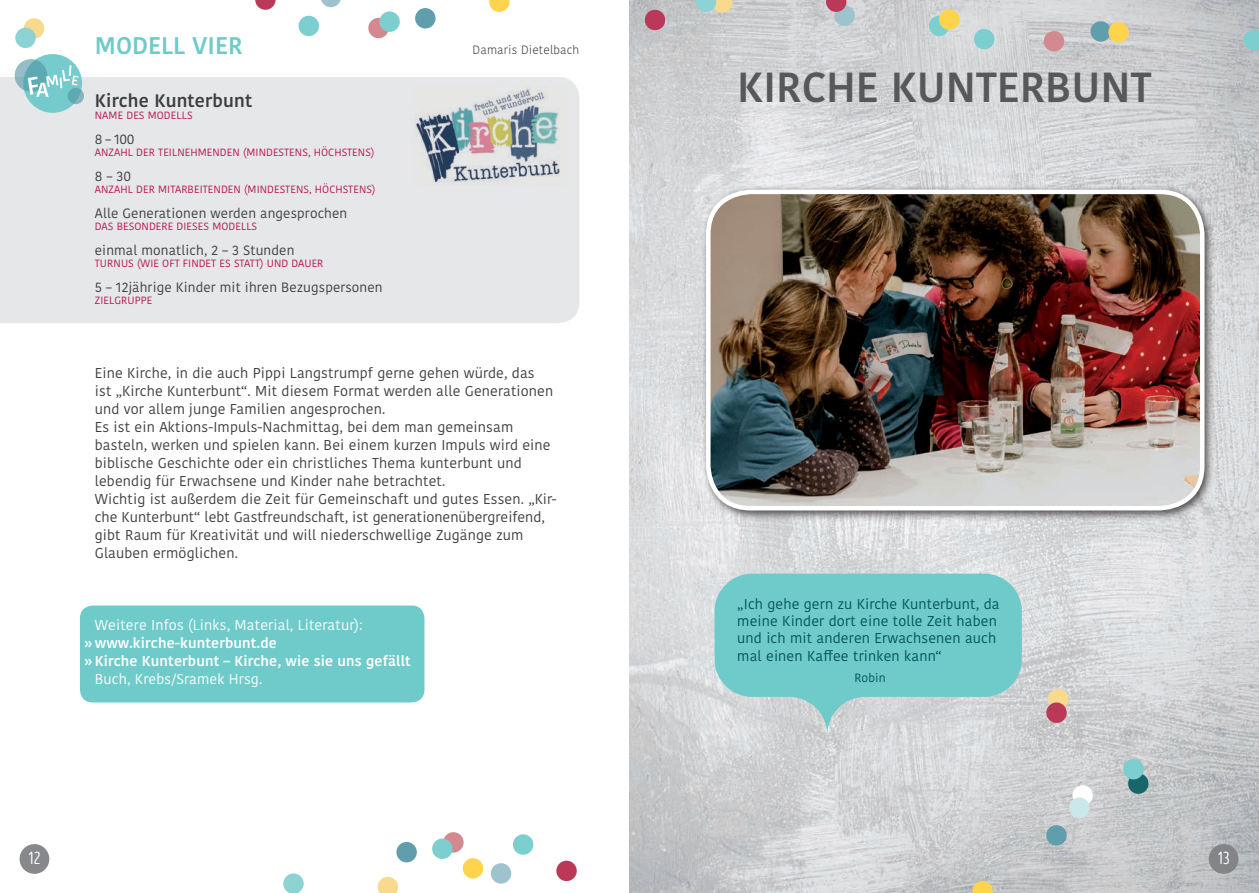
<style>
.page{position:relative;width:1259px;height:893px;background:#fff}
.page>*{position:absolute;margin:0;border:0;box-sizing:border-box;transform-origin:0 0}
.t1{font:600 41.85px "Kohinoor Devanagari";color:#57585a}
.t2{font:600 24px "Kohinoor Devanagari";color:#6fcaca}
.t3{font:600 18px "Kohinoor Devanagari";letter-spacing:.01em;color:#3e3e3f}
.t4{font:18px "Intro Head R Base";color:#fff}
.t5{font:14.25px/18px "Kohinoor Devanagari";letter-spacing:.01em;color:#3e3e3f}
.t6{font:14.25px/17.1px "Kohinoor Devanagari";letter-spacing:.01em;color:#005457}
.t7{font:600 14.25px/18px "Kohinoor Devanagari";letter-spacing:.01em;color:#fff}
.t8{font:14.25px "Kohinoor Devanagari";letter-spacing:.01em;color:#fff}
.t9{font:13.5px "Kohinoor Devanagari";letter-spacing:.01em;color:#3e3e3f}
.t10{font:300 12px "Kohinoor Devanagari";letter-spacing:.01em;color:#3e3e3f}
.t11{font:12px "Kohinoor Devanagari";letter-spacing:.01em;color:#005457}
.t12{font:10.5px "Kohinoor Devanagari";letter-spacing:.01em;color:#b5164b}
</style>
<div class="page">
<img style="left:629px;top:0;width:630px;height:893px">
<div style="left:0;top:77px;width:579px;height:246px;background:#e6e7e9"></div>
<div style="left:701px;top:184px;width:514px;height:337px;background:#231f20;opacity:.75"></div>
<img style="left:708px;top:193px;width:494px;height:315px">
<div style="left:706px;top:190px;width:498px;height:320px;border:4px solid #fff;border-radius:43px"></div>
<svg style="left:714px;top:574px;width:308px;height:161px;background:#88cdcd"></svg>
<div style="left:1208px;top:844px;width:30px;height:30px;background:#808285;border-radius:50%"></div>
<div style="left:20px;top:844px;width:29px;height:30px;background:#808285;border-radius:50%"></div>
<div style="left:80px;top:605px;width:344px;height:97px;background:#6fcaca;border-radius:13px"></div>
<svg style="left:407px;top:82px;width:166px;height:107px;background:#bec3c7"></svg>
<div style="left:443px;top:832px;width:20px;height:21px;background:#d48990;border-radius:50%"></div>
<div style="left:491px;top:863px;width:20px;height:21px;background:#9ec3cd;border-radius:50%"></div>
<svg style="left:378px;top:877px;width:20px;height:16px"></svg>
<div style="left:513px;top:834px;width:20px;height:21px;background:#7dcecf;border-radius:50%"></div>
<div style="left:432px;top:838px;width:20px;height:21px;background:#7dcecf;border-radius:50%"></div>
<div style="left:556px;top:861px;width:21px;height:20px;background:#bb3958;border-radius:50%"></div>
<div style="left:396px;top:842px;width:21px;height:20px;background:#609eac;border-radius:50%"></div>
<div style="left:463px;top:858px;width:20px;height:20px;background:#fed44d;border-radius:50%"></div>
<div style="left:283px;top:873px;width:21px;height:20px;background:#8dd3d4;border-radius:50%"></div>
<div style="left:368px;top:18px;width:21px;height:20px;background:#d48990;border-radius:50%"></div>
<svg style="left:321px;top:0;width:20px;height:7px"></svg>
<div style="left:24px;top:18px;width:20px;height:21px;background:#f9d98e;border-radius:50%"></div>
<div style="left:298px;top:16px;width:21px;height:20px;background:#7dcecf;border-radius:50%"></div>
<div style="left:379px;top:11px;width:21px;height:21px;background:#7dcecf;border-radius:50%"></div>
<svg style="left:255px;top:0;width:21px;height:10px"></svg>
<div style="left:415px;top:8px;width:20px;height:20px;background:#609eac;border-radius:50%"></div>
<svg style="left:489px;top:0;width:20px;height:12px"></svg>
<div style="left:15px;top:28px;width:21px;height:20px;background:#8dd3d4;border-radius:50%"></div>
<div style="left:1043px;top:31px;width:21px;height:20px;background:#d48990;border-radius:50%"></div>
<div style="left:834px;top:6px;width:21px;height:20px;background:#9ec3cd;border-radius:50%"></div>
<div style="left:974px;top:29px;width:20px;height:20px;background:#7dcecf;border-radius:50%"></div>
<div style="left:929px;top:16px;width:20px;height:20px;background:#7dcecf;border-radius:50%"></div>
<svg style="left:826px;top:0;width:20px;height:12px"></svg>
<div style="left:1090px;top:21px;width:21px;height:21px;background:#609eac;border-radius:50%"></div>
<div style="left:939px;top:9px;width:20px;height:21px;background:#fed44d;border-radius:50%"></div>
<svg style="left:696px;top:0;width:36px;height:13px"></svg>
<div style="left:645px;top:10px;width:20px;height:20px;background:#bb3958;border-radius:50%"></div>
<div style="left:1108px;top:22px;width:20px;height:21px;background:#fed44d;border-radius:50%"></div>
<svg style="left:1243px;top:30px;width:16px;height:20px"></svg>
<div style="left:23px;top:54px;width:59px;height:59px;background:#6fcaca;border-radius:50%"></div>
<svg style="left:15px;top:59px;width:32px;height:33px"></svg>
<svg style="left:68px;top:88px;width:16px;height:16px"></svg>
<svg style="left:28px;top:65px;width:50px;height:32px"></svg>
<svg style="left:1122px;top:758px;width:27px;height:37px"></svg>
<svg style="left:1045px;top:688px;width:24px;height:36px"></svg>
<svg style="left:1045px;top:784px;width:49px;height:62px;background:#c4cfd1"></svg>
<svg style="left:971px;top:880px;width:22px;height:13px"></svg>
<h2 class="t2" style="left:95px;top:32px;width:134px">Modell VIER</h2>
<p class="t3" style="left:95px;top:90px;width:159px">Kirche Kunterbunt</p>
<p class="t12" style="left:95px;top:109px;width:16px">Name</p>
<p class="t12" style="left:126px;top:109px;width:7px">des</p>
<p class="t12" style="left:148px;top:109px;width:16px">Modells</p>
<p class="t9" style="left:95px;top:131px;width:41px">8 – 100</p>
<p class="t12" style="left:95px;top:146px;width:14px">Anzahl</p>
<p class="t12" style="left:136px;top:146px;width:7px">der</p>
<p class="t12" style="left:158px;top:146px;width:13px">Teilnehmenden</p>
<p class="t12" style="left:243px;top:146px;width:20px">(Mindestens</p>
<p class="t12" style="left:308px;top:146px;width:28px">, höchstens</p>
<p class="t12" style="left:371px;top:146px;width:5px">)</p>
<p class="t9" style="left:95px;top:168px;width:38px">8 – 30</p>
<p class="t12" style="left:95px;top:183px;width:14px">Anzahl</p>
<p class="t12" style="left:136px;top:183px;width:7px">der</p>
<p class="t12" style="left:158px;top:183px;width:16px">Mitarbeitenden</p>
<p class="t12" style="left:244px;top:183px;width:11px">(mindestens</p>
<p class="t12" style="left:309px;top:183px;width:28px">, höchstens</p>
<p class="t12" style="left:372px;top:183px;width:5px">)</p>
<p class="t9" style="left:95px;top:206px;width:254px">Alle Generationen werden angesprochen</p>
<p class="t12" style="left:95px;top:221px;width:36px">Das Besondere</p>
<p class="t12" style="left:177px;top:221px;width:7px">dieses</p>
<p class="t12" style="left:212px;top:221px;width:16px">Modells</p>
<p class="t9" style="left:95px;top:243px;width:201px">einmal monatlich, 2 – 3 Stunden</p>
<p class="t12" style="left:95px;top:257px;width:13px">Turnus</p>
<p class="t12" style="left:137px;top:257px;width:11px">(wie</p>
<p class="t12" style="left:162px;top:257px;width:7px">oft</p>
<p class="t12" style="left:183px;top:257px;width:7px">findet</p>
<p class="t12" style="left:219px;top:257px;width:21px">es statt</p>
<p class="t12" style="left:260px;top:257px;width:15px">) und</p>
<p class="t12" style="left:291px;top:257px;width:14px">Dauer</p>
<p class="t9" style="left:95px;top:279px;width:289px">5 – 12jährige Kinder mit ihren Bezugspersonen</p>
<p class="t12" style="left:95px;top:294px;width:13px">Zielgruppe</p>
<p class="t10" style="left:472px;top:43px;width:108px">Damaris Dietelbach</p>
<p class="t5" style="left:95px;top:364px;width:463px">Eine Kirche, in die auch Pippi Langstrumpf gerne gehen würde, das<br>ist „Kirche Kunterbunt“. Mit diesem Format werden alle Generationen und vor allem junge Familien angesprochen.<br>Es ist ein Aktions-Impuls-Nachmittag, bei dem man gemeinsam basteln, werken und spielen kann. Bei einem kurzen Impuls wird eine biblische Geschichte oder ein christliches Thema kunterbunt und lebendig für Erwachsene und Kinder nahe betrachtet.<br>Wichtig ist außerdem die Zeit für Gemeinschaft und gutes Essen. „Kir&shy;che Kunterbunt“ lebt Gastfreundschaft, ist generationenübergreifend, gibt Raum für Kreativität und will niederschwellige Zugänge zum Glauben ermöglichen.</p>
<p class="t8" style="left:95px;top:617px;width:269px">Weitere Infos (Links, Material, Literatur):</p>
<p class="t7" style="left:85px;top:634px;width:328px">»www.kirche-kunterbunt.de<br>»Kirche Kunterbunt – Kirche, wie sie uns gefällt</p>
<p class="t8" style="left:95px;top:671px;width:169px">Buch, Krebs/Sramek Hrsg.</p>
<h1 class="t1" style="left:737px;top:63px;width:416px">KIRCHE KU NTERBUNT</h1>
<p class="t6" style="left:737px;top:596px;width:264px">„Ich gehe gern zu Kirche Kunterbunt, da meine Kinder dort eine tolle Zeit haben und ich mit anderen Erwachsenen auch mal einen Kaffee trinken kann“</p>
<p class="t11" style="left:854px;top:671px;width:33px">Robin</p>
<p class="t4" style="left:28px;top:848px;width:14px">12</p>
<p class="t4" style="left:1217px;top:848px;width:13px">13</p>
</div>
